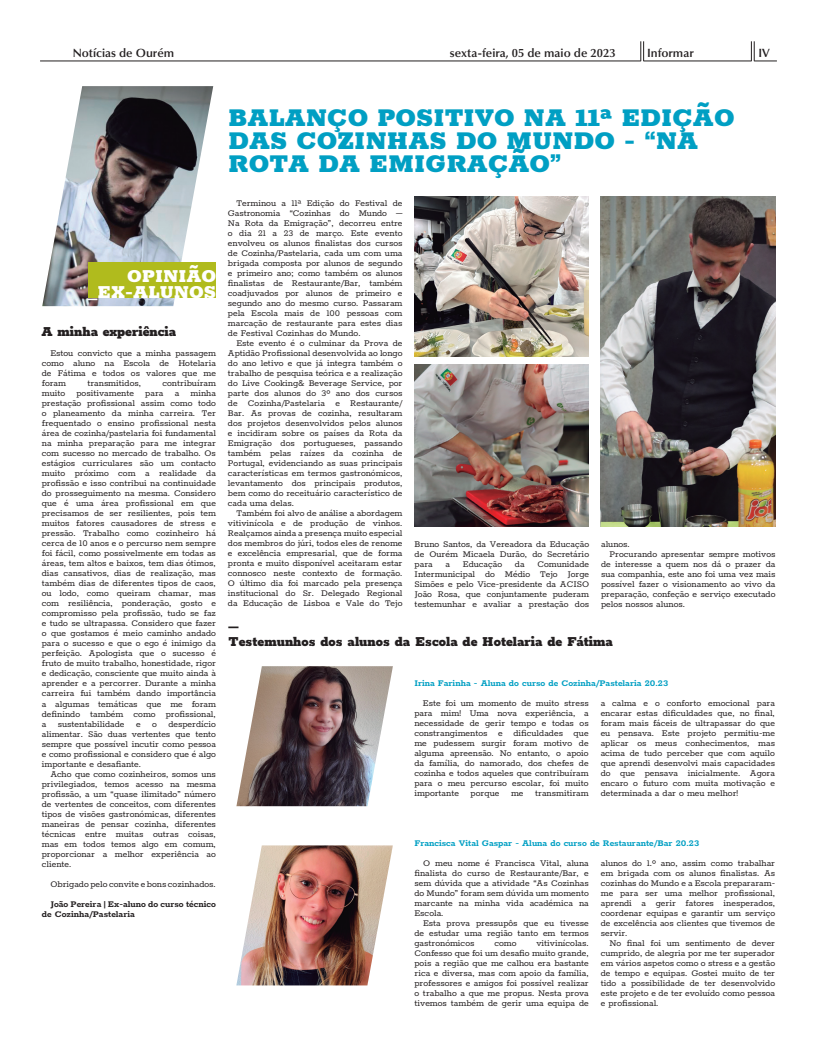
<style>
.page{position:relative;width:817px;height:1049px;background:#fff}
.page>*{position:absolute;margin:0;border:0;box-sizing:border-box;transform-origin:0 0}
.t1{font:900 28px/23px "Rokkitt";color:#009fc3}
.t2{font:900 20px/16.6px "Rokkitt";color:#fff;text-align:right}
.t3{font:900 15px/15px "Rokkitt";color:#231f20}
.t4{font:600 12px "Optima LT Std";color:#231f20}
.t5{font:10px/10px "Rokkitt";color:#231f20;text-align:justify}
.t6{font:700 10px "Rokkitt";color:#009fc3}
.t7{font:700 10px/10px "Rokkitt";color:#231f20}
</style>
<div class="page">
<hr style="left:643px;top:61px;width:108px;height:1px;background:#231f20">
<hr style="left:40px;top:61px;width:600px;height:1px;background:#231f20">
<svg style="left:751px;top:41px;width:25px;height:21px"></svg>
<svg style="left:640px;top:41px;width:4px;height:20px"></svg>
<img style="left:414px;top:365px;width:174px;height:161px">
<img style="left:414px;top:196px;width:174px;height:160px">
<img style="left:600px;top:196px;width:175px;height:330px">
<img style="left:42px;top:86px;width:171px;height:220px">
<div style="left:89px;top:263px;width:127px;height:35px;background:#b0bb1d"></div>
<img style="left:236px;top:845px;width:157px;height:140px">
<img style="left:236px;top:666px;width:157px;height:140px">
<p class="t4" style="left:73px;top:46px;width:103px">Notícias de Ourém</p>
<p class="t4" style="left:450px;top:46px;width:167px">sexta-feira, 05 de maio de 2023</p>
<p class="t4" style="left:647px;top:46px;width:48px">Informar</p>
<p class="t4" style="left:758px;top:46px;width:13px">IV</p>
<h2 class="t2" style="left:87px;top:265px;width:131px">OPINIÃO _EX-ALUNOS</h2>
<h3 class="t3" style="left:41px;top:323px;width:136px">A minha experiência</h3>
<p class="t5" style="left:42px;top:348px;width:176px;text-indent:8px">Estou convicto que a minha passagem como aluno na Escola de Hotelaria de Fátima e todos os valores que me foram</p>
<p class="t5" style="left:42px;top:378px;width:176px;text-indent:121px">contribuíram muito positivamente para a minha prestação profissional assim como todo o planeamento da minha carreira. Ter frequentado o ensino profissional nesta área de cozinha/pastelaria foi fundamental na minha preparação para me integrar com sucesso no mercado de trabalho. Os estágios curriculares são um contacto muito próximo com a realidade da profissão e isso contribui na continuidade do prosseguimento na mesma. Considero que é uma área profissional em que precisamos de ser resilientes, pois tem muitos fatores causadores de stress e pressão. Trabalho como cozinheiro há cerca de 10 anos e o percurso nem sempre foi fácil, como possivelmente em todas as áreas, tem altos e baixos, tem dias ótimos, dias cansativos, dias de realização, mas também dias de diferentes tipos de caos, ou lodo, como queiram chamar, mas com resiliência, ponderação, gosto e compromisso pela profissão, tudo se faz e tudo se ultrapassa. Considero que fazer o que gostamos é meio caminho andado para o sucesso e que o ego é inimigo da perfeição. Apologista que o sucesso é fruto de muito trabalho, honestidade, rigor e dedicação, consciente que muito ainda à aprender e a percorrer. Durante a minha carreira fui também dando importância a algumas temáticas que me foram definindo também como profissional, a sustentabilidade e o desperdício alimentar. São duas vertentes que tento sempre que possível incutir como pessoa e como profissional e considero que é algo importante e desafiante.</p>
<p class="t5" style="left:42px;top:768px;width:176px;text-indent:8px">Acho que como cozinheiros, somos uns privilegiados, temos acesso na mesma profissão, a um “quase ilimitado” número de vertentes de conceitos, com diferentes tipos de visões gastronómicas, diferentes maneiras de pensar cozinha, diferentes técnicas entre muitas outras coisas, mas em todos temos algo em comum, proporcionar a melhor experiência ao cliente.</p>
<p class="t5" style="left:50px;top:878px;width:167px">Obrigado pelo convite e bons cozinhados.</p>
<p class="t7" style="left:42px;top:898px;width:175px;text-indent:8px">João Pereira | Ex-aluno do curso técnico de Cozinha/Pastelaria</p>
<p class="t5" style="left:87px;top:378px;width:55px">transmitidos,</p>
<h1 class="t1" style="left:228px;top:103px;width:508px">BALANÇO POSITIVO NA 11ª EDIÇÃO<br>DAS COZINHAS DO MUNDO - “NA<br>ROTA DA EMIGRAÇÃO”</h1>
<p class="t5" style="left:228px;top:197px;width:176px;text-indent:8px">Terminou a 11ª Edição do Festival de Gastronomia “Cozinhas do Mundo – Na Rota da Emigração”, decorreu entre o dia 21 a 23 de março. Este evento envolveu os alunos finalistas dos cursos de Cozinha/Pastelaria, cada um com uma brigada composta por alunos de segundo e primeiro ano; como também os alunos finalistas de Restaurante/Bar, também coadjuvados por alunos de primeiro e segundo ano do mesmo curso. Passaram pela Escola mais de 100 pessoas com marcação de restaurante para estes dias de Festival Cozinhas do Mundo.</p>
<p class="t5" style="left:228px;top:337px;width:176px;text-indent:8px">Este evento é o culminar da Prova de Aptidão Profissional desenvolvida ao longo do ano letivo e que já integra também o trabalho de pesquisa teórica e a realização do Live Cooking&amp; Beverage Service, por parte dos alunos do 3º ano dos cursos de Cozinha/Pastelaria e Restaurante/ Bar. As provas de cozinha, resultaram dos projetos desenvolvidos pelos alunos e incidiram sobre os países da Rota da Emigração dos portugueses, passando também pelas raízes da cozinha de Portugal, evidenciando as suas principais características em termos gastronómicos, levantamento dos principais produtos, bem como do receituário característico de cada uma delas.</p>
<p class="t5" style="left:228px;top:507px;width:176px;text-indent:8px">Também foi alvo de análise a abordagem vitivinícola e de produção de vinhos.<br>Realçamos ainda a presença muito especial dos membros do júri, todos eles de renome e excelência empresarial, que de forma pronta e muito disponível aceitaram estar connosco neste contexto de formação.<br>O último dia foi marcado pela presença institucional do Sr. Delegado Regional da Educação de Lisboa e Vale do Tejo</p>
<p class="t5" style="left:414px;top:538px;width:176px">Bruno Santos, da Vereadora da Educação de Ourém Micaela Durão, do Secretário para</p>
<p class="t5" style="left:414px;top:558px;width:176px;text-indent:123px">Comunidade Intermunicipal do Médio Tejo Jorge Simões e pelo Vice-presidente da ACISO João Rosa, que conjuntamente puderam testemunhar e avaliar a prestação dos</p>
<p class="t5" style="left:445px;top:558px;width:6px">a</p>
<p class="t5" style="left:463px;top:558px;width:41px">Educação</p>
<p class="t5" style="left:515px;top:558px;width:11px">da</p>
<p class="t5" style="left:601px;top:538px;width:30px">alunos.</p>
<p class="t5" style="left:609px;top:548px;width:167px">Procurando apresentar sempre motivos</p>
<p class="t5" style="left:601px;top:558px;width:176px">de interesse a quem nos dá o prazer da</p>
<p class="t5" style="left:601px;top:568px;width:176px">sua companhia, este ano foi uma vez mais</p>
<p class="t5" style="left:601px;top:578px;width:176px">possível fazer o visionamento ao vivo da</p>
<p class="t5" style="left:601px;top:588px;width:176px">preparação, confeção e serviço executado</p>
<p class="t5" style="left:601px;top:598px;width:86px">pelos nossos alunos.</p>
<h3 class="t3" style="left:228px;top:618px;width:386px">–<br>Testemunhos dos alunos da Escola de Hotelaria de Fátima</h3>
<p class="t6" style="left:414px;top:675px;width:255px">Irina Farinha - Aluna do curso de Cozinha/Pastelaria 20.23</p>
<p class="t5" style="left:414px;top:697px;width:176px;text-indent:8px">Este foi um momento de muito stress para mim! Uma nova experiência, a necessidade de gerir tempo e todas os constrangimentos e dificuldades que me pudessem surgir foram motivo de alguma apreensão. No entanto, o apoio da família, do namorado, dos chefes de cozinha e todos aqueles que contribuíram para o meu percurso escolar, foi muito importante porque me transmitiram</p>
<p class="t5" style="left:600px;top:697px;width:176px">a calma e o conforto emocional para encarar estas dificuldades que, no final, foram mais fáceis de ultrapassar do que eu pensava. Este projeto permitiu-me aplicar os meus conhecimentos, mas acima de tudo perceber que com aquilo que aprendi desenvolvi mais capacidades do que pensava inicialmente. Agora encaro o futuro com muita motivação e determinada a dar o meu melhor!</p>
<p class="t6" style="left:414px;top:836px;width:286px">Francisca Vital Gaspar - Aluna do curso de Restaurante/Bar 20.23</p>
<p class="t5" style="left:414px;top:857px;width:176px;text-indent:8px">O meu nome é Francisca Vital, aluna finalista do curso de Restaurante/Bar, e sem dúvida que a atividade “As Cozinhas do Mundo” foram sem dúvida um momento marcante na minha vida académica na Escola.</p>
<p class="t5" style="left:414px;top:917px;width:176px;text-indent:8px">Esta prova pressupôs que eu tivesse de estudar uma região tanto em termos gastronómicos</p>
<p class="t5" style="left:414px;top:937px;width:176px;text-indent:122px">vitivinícolas.<br>Confesso que foi um desafio muito grande, pois a região que me calhou era bastante rica e diversa, mas com apoio da família, professores e amigos foi possível realizar o trabalho a que me propus. Nesta prova tivemos também de gerir uma equipa de</p>
<p class="t5" style="left:494px;top:937px;width:24px">como</p>
<p class="t5" style="left:600px;top:857px;width:176px">alunos do 1.º ano, assim como trabalhar em brigada com os alunos finalistas. As cozinhas do Mundo e a Escola prepararam&shy;me para ser uma melhor profissional, aprendi a gerir fatores inesperados, coordenar equipas e garantir um serviço de excelência aos clientes que tivemos de servir.</p>
<p class="t5" style="left:600px;top:937px;width:176px;text-indent:8px">No final foi um sentimento de dever cumprido, de alegria por me ter superador em vários aspetos como o stress e a gestão de tempo e equipas. Gostei muito de ter tido a possibilidade de ter desenvolvido este projeto e de ter evoluído como pessoa e profissional.</p>
</div>
